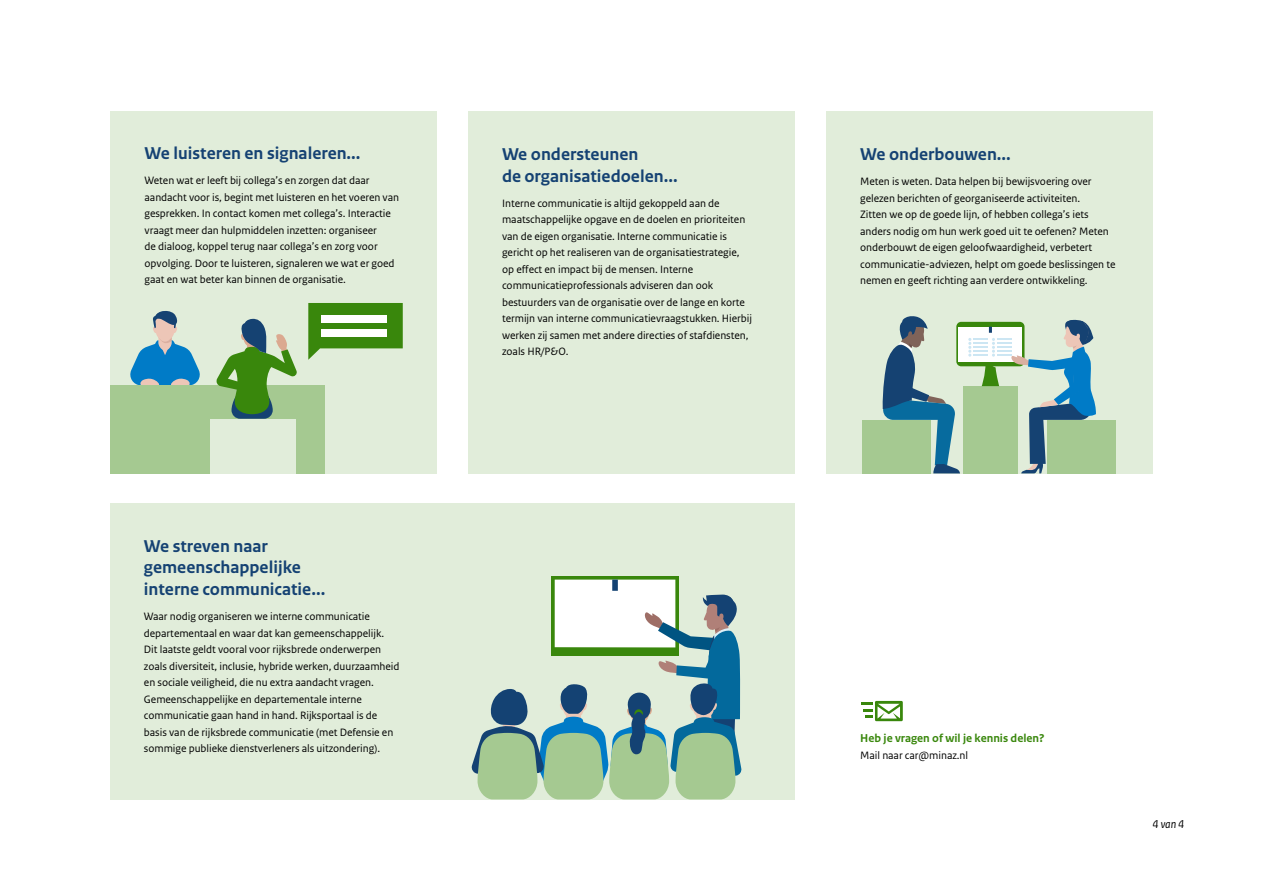
<style>
.page{position:relative;width:1263px;height:893px;background:#fff}
.page>*{position:absolute;margin:0;border:0;box-sizing:border-box;transform-origin:0 0}
.h2_kop{font:700 18px/21.6px "Rijksoverheid Sans Text";color:#154273}
.kopje_bijschriften{font:700 12px "Rijksoverheid Sans Text";color:#39870c}
.t1{font:italic 12px "Rijksoverheid Sans Text";color:#000}
.kader_tekst{font:11.25px/16.5px "Rijksoverheid Sans Text";letter-spacing:-.005em;color:#000}
.bijschrift{font:11.25px "Rijksoverheid Sans Text";letter-spacing:-.005em;color:#000}
</style>
<div class="page">
<div style="left:111px;top:111px;width:326px;height:362px;background:#e1edda"></div>
<svg style="left:130px;top:311px;width:70px;height:74px"></svg>
<div style="left:111px;top:385px;width:214px;height:88px;background:#a5c991"></div>
<div style="left:210px;top:419px;width:86px;height:54px;background:#e1edda"></div>
<svg style="left:216px;top:318px;width:81px;height:101px"></svg>
<svg style="left:308px;top:303px;width:95px;height:57px"></svg>
<div style="left:321px;top:315px;width:66px;height:8px;background:#fff"></div>
<div style="left:321px;top:329px;width:66px;height:7px;background:#fff"></div>
<div style="left:468px;top:111px;width:327px;height:362px;background:#e1edda"></div>
<div style="left:826px;top:111px;width:327px;height:362px;background:#e1edda"></div>
<div style="left:111px;top:503px;width:684px;height:296px;background:#e1edda"></div>
<div style="left:1047px;top:420px;width:69px;height:53px;background:#a5c991"></div>
<div style="left:862px;top:420px;width:69px;height:53px;background:#a5c991"></div>
<div style="left:964px;top:386px;width:54px;height:87px;background:#a5c991"></div>
<div style="left:956px;top:322px;width:68px;height:44px;background:#39870c;border-radius:5px"></div>
<div style="left:959px;top:327px;width:63px;height:34px;background:#fff"></div>
<svg style="left:882px;top:316px;width:78px;height:157px"></svg>
<svg style="left:968px;top:320px;width:128px;height:153px"></svg>
<div style="left:551px;top:576px;width:128px;height:80px;background:linear-gradient(to right,#39870c,#39870c)"></div>
<svg style="left:471px;top:580px;width:271px;height:219px"></svg>
<svg style="left:861px;top:701px;width:42px;height:20px"></svg>
<h2 class="h2_kop" style="left:145px;top:143px;width:218px">We luisteren en signaleren...</h2>
<p class="kader_tekst" style="left:145px;top:172px;width:256px">Weten wat er leeft bij collega’s en zorgen dat daar aandacht voor is, begint met luisteren en het voeren van gesprekken. In contact komen met collega’s. Interactie vraagt meer dan hulpmiddelen inzetten: organiseer<br>de dialoog, koppel terug naar collega’s en zorg voor opvolging. Door te luisteren, signaleren we wat er goed gaat en wat beter kan binnen de organisatie.</p>
<h2 class="h2_kop" style="left:144px;top:535px;width:183px">We streven naar gemeenschappelijke interne communicatie...</h2>
<p class="kader_tekst" style="left:144px;top:608px;width:257px">Waar nodig organiseren we interne communicatie departementaal en waar dat kan gemeenschappelijk.<br>Dit laatste geldt vooral voor rijksbrede onderwerpen zoals diversiteit, inclusie, hybride werken, duurzaamheid en sociale veiligheid, die nu extra aandacht vragen.<br>Gemeenschappelijke en departementale interne communicatie gaan hand in hand. Rijksportaal is de basis van de rijksbrede communicatie (met Defensie en sommige publieke dienstverleners als uitzondering).</p>
<h2 class="h2_kop" style="left:502px;top:144px;width:177px">We ondersteunen<br>de organisatiedoelen...</h2>
<p class="kader_tekst" style="left:502px;top:195px;width:251px">Interne communicatie is altijd gekoppeld aan de maatschappelijke opgave en de doelen en prioriteiten van de eigen organisatie. Interne communicatie is gericht op het realiseren van de organisatiestrategie, op effect en impact bij de mensen. Interne communicatieprofessionals adviseren dan ook bestuurders van de organisatie over de lange en korte termijn van interne communicatievraagstukken. Hierbij werken zij samen met andere directies of stafdiensten, zoals HR/P&amp;O.</p>
<h2 class="h2_kop" style="left:860px;top:144px;width:152px">We onderbouwen...</h2>
<p class="kader_tekst" style="left:860px;top:174px;width:257px">Meten is weten. Data helpen bij bewijsvoering over gelezen berichten of georganiseerde activiteiten.<br>Zitten we op de goede lijn, of hebben collega’s iets anders nodig om hun werk goed uit te oefenen? Meten onderbouwt de eigen geloofwaardigheid, verbetert communicatie-adviezen, helpt om goede beslissingen te nemen en geeft richting aan verdere ontwikkeling.</p>
<p class="kopje_bijschriften" style="left:860px;top:731px;width:186px">Heb je vragen of wil je kennis delen?</p>
<p class="bijschrift" style="left:860px;top:748px;width:109px">Mail naar car@minaz.nl</p>
<p class="t1" style="left:1152px;top:817px;width:34px">4 van 4</p>
</div>
